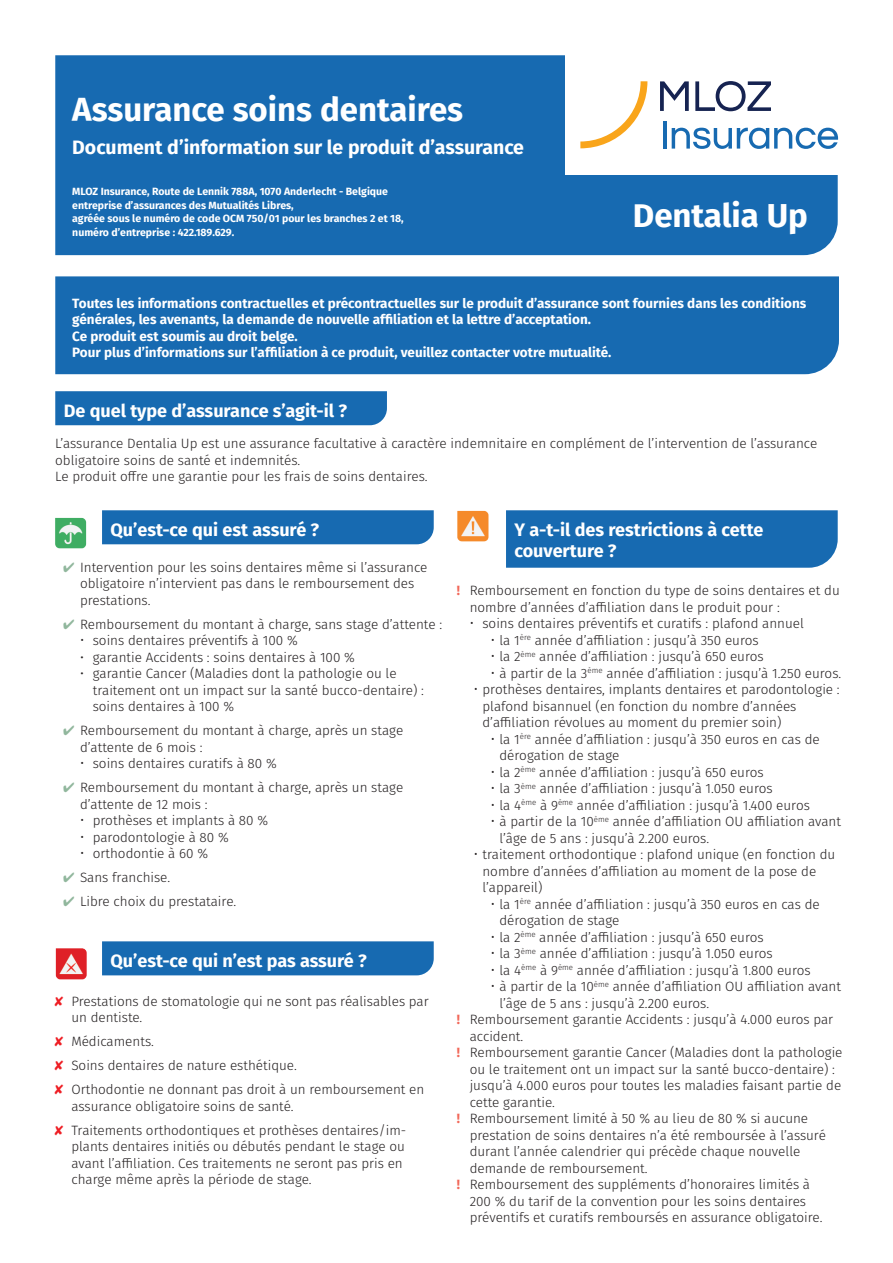
<style>
.page{position:relative;width:893px;height:1263px;background:#fff}
.page>*{position:absolute;margin:0;border:0;box-sizing:border-box;transform-origin:0 0}
.t1{font:700 33px "Fira Sans";color:#fff}
.t2{font:700 19.5px "Fira Sans";color:#fff}
.t3{font:700 18px/21.6px "Fira Sans";color:#fff}
.t4{font:300 13.5px/16.5px "Fira Sans";color:#231f20}
.t5{font:700 13.5px "Fira Sans";color:#fff}
.t6{font:700 10.5px "Fira Sans";color:#fff}
.s1{color:#91b79d}
.s2{color:#ee1d23}
.s3{font-weight:700;color:#f2695a}
</style>
<div class="page">
<div style="left:55px;top:55px;width:783px;height:200px;background:#176ab1"></div>
<div style="left:55px;top:276px;width:784px;height:98px;background:#176ab1"></div>
<div style="left:55px;top:391px;width:332px;height:34px;background:#176ab1"></div>
<div style="left:102px;top:510px;width:332px;height:34px;background:#176ab1"></div>
<div style="left:102px;top:941px;width:332px;height:34px;background:#176ab1"></div>
<img style="left:55px;top:517px;width:32px;height:32px">
<img style="left:55px;top:949px;width:32px;height:31px">
<div style="left:506px;top:510px;width:332px;height:58px;background:#176ab1"></div>
<img style="left:457px;top:511px;width:32px;height:31px">
<div style="left:566px;top:51px;width:283px;height:123px;background:#fff"></div>
<svg style="left:580px;top:81px;width:67px;height:67px"></svg>
<svg style="left:660px;top:81px;width:29px;height:30px"></svg>
<svg style="left:695px;top:81px;width:76px;height:30px"></svg>
<hr style="left:663px;top:121px;width:3px;height:28px;background:#176ab1">
<svg style="left:672px;top:128px;width:166px;height:21px"></svg>
<p class="t1" style="left:72px;top:82px;width:392px">Assurance soins dentaires</p>
<p class="t2" style="left:72px;top:131px;width:453px">Document d’information sur le produit d’assurance</p>
<p class="t6" style="left:72px;top:183px;width:317px">MLOZ Insurance, Route de Lennik 788A, 1070 Anderlecht - Belgique</p>
<p class="t6" style="left:72px;top:196px;width:223px">entreprise d’assurances des Mutualités Libres,</p>
<p class="t6" style="left:72px;top:210px;width:333px">agréée sous le numéro de code OCM 750/01 pour les branches 2 et 18,</p>
<p class="t6" style="left:72px;top:223px;width:164px">numéro d’entreprise : 422.189.629.</p>
<p class="t1" style="left:633px;top:188px;width:177px">Dentalia Up</p>
<p class="t5" style="left:72px;top:291px;width:736px">Toutes les informations contractuelles et précontractuelles sur le produit d’assurance sont fournies dans les conditions</p>
<p class="t5" style="left:72px;top:308px;width:520px">générales, les avenants, la demande de nouvelle affiliation et la lettre d’acceptation.</p>
<p class="t5" style="left:72px;top:324px;width:227px">Ce produit est soumis au droit belge.</p>
<p class="t5" style="left:72px;top:341px;width:541px">Pour plus d’informations sur l’affiliation à ce produit, veuillez contacter votre mutualité.</p>
<p class="t3" style="left:64px;top:398px;width:285px">De quel type d’assurance s’agit-il ?</p>
<p class="t4" style="left:55px;top:435px;width:763px">L’assurance Dentalia Up est une assurance facultative à caractère indemnitaire en complément de l’intervention de l’assurance obligatoire soins de santé et indemnités.</p>
<p class="t4" style="left:55px;top:468px;width:374px">Le produit offre une garantie pour les frais de soins dentaires.</p>
<p class="t3" style="left:111px;top:517px;width:210px">Qu’est-ce qui est assuré ?</p>
<p class="t4" style="left:80px;top:558px;width:349px;text-indent:-17px"><span class="s1">✔</span> Intervention pour les soins dentaires même si l’assurance obligatoire n’intervient pas dans le remboursement des prestations.</p>
<p class="t4" style="left:63px;top:615px;width:381px"><span class="s1">✔</span> Remboursement du montant à charge, sans stage d’attente :</p>
<p class="t4" style="left:93px;top:632px;width:206px">soins dentaires préventifs à 100 %</p>
<p class="t4" style="left:80px;top:648px;width:276px">• garantie Accidents : soins dentaires à 100 %</p>
<p class="t4" style="left:93px;top:665px;width:333px;text-indent:-13px">• garantie Cancer (Maladies dont la pathologie ou le traitement ont un impact sur la santé bucco-dentaire) : soins dentaires à 100 %</p>
<p class="t4" style="left:80px;top:722px;width:325px;text-indent:-17px"><span class="s1">✔</span> Remboursement du montant à charge, après un stage d’attente de 6 mois :</p>
<p class="t4" style="left:93px;top:755px;width:186px">soins dentaires curatifs à 80 %</p>
<p class="t4" style="left:80px;top:779px;width:325px;text-indent:-17px"><span class="s1">✔</span> Remboursement du montant à charge, après un stage d’attente de 12 mois :</p>
<p class="t4" style="left:93px;top:812px;width:177px">prothèses et implants à 80 %</p>
<p class="t4" style="left:93px;top:828px;width:137px">parodontologie à 80 %</p>
<p class="t4" style="left:93px;top:845px;width:117px">orthodontie à 60 %</p>
<p class="t4" style="left:63px;top:869px;width:109px"><span class="s1">✔</span> Sans franchise.</p>
<p class="t4" style="left:63px;top:893px;width:175px"><span class="s1">✔</span> Libre choix du prestataire.</p>
<p class="t3" style="left:111px;top:948px;width:258px">Qu’est-ce qui n’est pas assuré ?</p>
<p class="t4" style="left:71px;top:992px;width:359px;text-indent:-17px"><span class="s2">✘</span> Prestations de stomatologie qui ne sont pas réalisables par un dentiste.</p>
<p class="t4" style="left:54px;top:1033px;width:101px"><span class="s2">✘</span> Médicaments.</p>
<p class="t4" style="left:54px;top:1057px;width:244px"><span class="s2">✘</span> Soins dentaires de nature esthétique.</p>
<p class="t4" style="left:71px;top:1081px;width:355px;text-indent:-17px"><span class="s2">✘</span> Orthodontie ne donnant pas droit à un remboursement en assurance obligatoire soins de santé.</p>
<p class="t4" style="left:71px;top:1121px;width:336px;text-indent:-17px"><span class="s2">✘</span> Traitements orthodontiques et prothèses dentaires/im&shy;plants dentaires initiés ou débutés pendant le stage ou avant l’affiliation. Ces traitements ne seront pas pris en charge même après la période de stage.</p>
<p class="t3" style="left:514px;top:517px;width:250px">Y a-t-il des restrictions à cette couverture ?</p>
<p class="t4" style="left:470px;top:582px;width:372px;text-indent:-13px"><span class="s3">!</span> Remboursement en fonction du type de soins dentaires et du nombre d’années d’affiliation dans le produit pour :</p>
<p class="t4" style="left:482px;top:615px;width:323px">soins dentaires préventifs et curatifs : plafond annuel</p>
<p class="t4" style="left:499px;top:632px;width:261px">la 1<sup>ère</sup> année d’affiliation : jusqu’à 350 euros</p>
<p class="t4" style="left:499px;top:648px;width:266px">la 2<sup>ème</sup> année d’affiliation : jusqu’à 650 euros</p>
<p class="t4" style="left:499px;top:665px;width:343px">à partir de la 3<sup>ème</sup> année d’affiliation : jusqu’à 1.250 euros.</p>
<p class="t4" style="left:482px;top:681px;width:359px">prothèses dentaires, implants dentaires et parodontologie : plafond bisannuel (en fonction du nombre d’années d’affiliation révolues au moment du premier soin)</p>
<p class="t4" style="left:499px;top:731px;width:322px">la 1<sup>ère</sup> année d’affiliation : jusqu’à 350 euros en cas de dérogation de stage</p>
<p class="t4" style="left:499px;top:764px;width:266px">la 2<sup>ème</sup> année d’affiliation : jusqu’à 650 euros</p>
<p class="t4" style="left:499px;top:780px;width:275px">la 3<sup>ème</sup> année d’affiliation : jusqu’à 1.050 euros</p>
<p class="t4" style="left:499px;top:797px;width:312px">la 4<sup>ème</sup> à 9<sup>ème</sup> année d’affiliation : jusqu’à 1.400 euros</p>
<p class="t4" style="left:499px;top:813px;width:343px">à partir de la 10<sup>ème</sup> année d’affiliation OU affiliation avant l’âge de 5 ans : jusqu’à 2.200 euros.</p>
<p class="t4" style="left:482px;top:846px;width:354px">traitement orthodontique : plafond unique (en fonction du nombre d’années d’affiliation au moment de la pose de l’appareil)</p>
<p class="t4" style="left:499px;top:896px;width:322px">la 1<sup>ère</sup> année d’affiliation : jusqu’à 350 euros en cas de dérogation de stage</p>
<p class="t4" style="left:499px;top:929px;width:266px">la 2<sup>ème</sup> année d’affiliation : jusqu’à 650 euros</p>
<p class="t4" style="left:499px;top:945px;width:275px">la 3<sup>ème</sup> année d’affiliation : jusqu’à 1.050 euros</p>
<p class="t4" style="left:499px;top:962px;width:313px">la 4<sup>ème</sup> à 9<sup>ème</sup> année d’affiliation : jusqu’à 1.800 euros</p>
<p class="t4" style="left:499px;top:978px;width:343px">à partir de la 10<sup>ème</sup> année d’affiliation OU affiliation avant l’âge de 5 ans : jusqu’à 2.200 euros.</p>
<p class="t4" style="left:470px;top:1011px;width:365px;text-indent:-13px"><span class="s3">!</span> Remboursement garantie Accidents : jusqu’à 4.000 euros par accident.</p>
<p class="t4" style="left:470px;top:1044px;width:374px;text-indent:-13px"><span class="s3">!</span> Remboursement garantie Cancer (Maladies dont la pathologie ou le traitement ont un impact sur la santé bucco-dentaire) : jusqu’à 4.000 euros pour toutes les maladies faisant partie de cette garantie.</p>
<p class="t4" style="left:470px;top:1110px;width:358px;text-indent:-13px"><span class="s3">!</span> Remboursement limité à 50 % au lieu de 80 % si aucune prestation de soins dentaires n’a été remboursée à l’assuré durant l’année calendrier qui précède chaque nouvelle demande de remboursement.</p>
<p class="t4" style="left:470px;top:1176px;width:354px;text-indent:-13px"><span class="s3">!</span> Remboursement des suppléments d’honoraires limités à<br>200 % du tarif de la convention pour les soins dentaires préventifs et curatifs remboursés en assurance obligatoire.</p>
</div>
